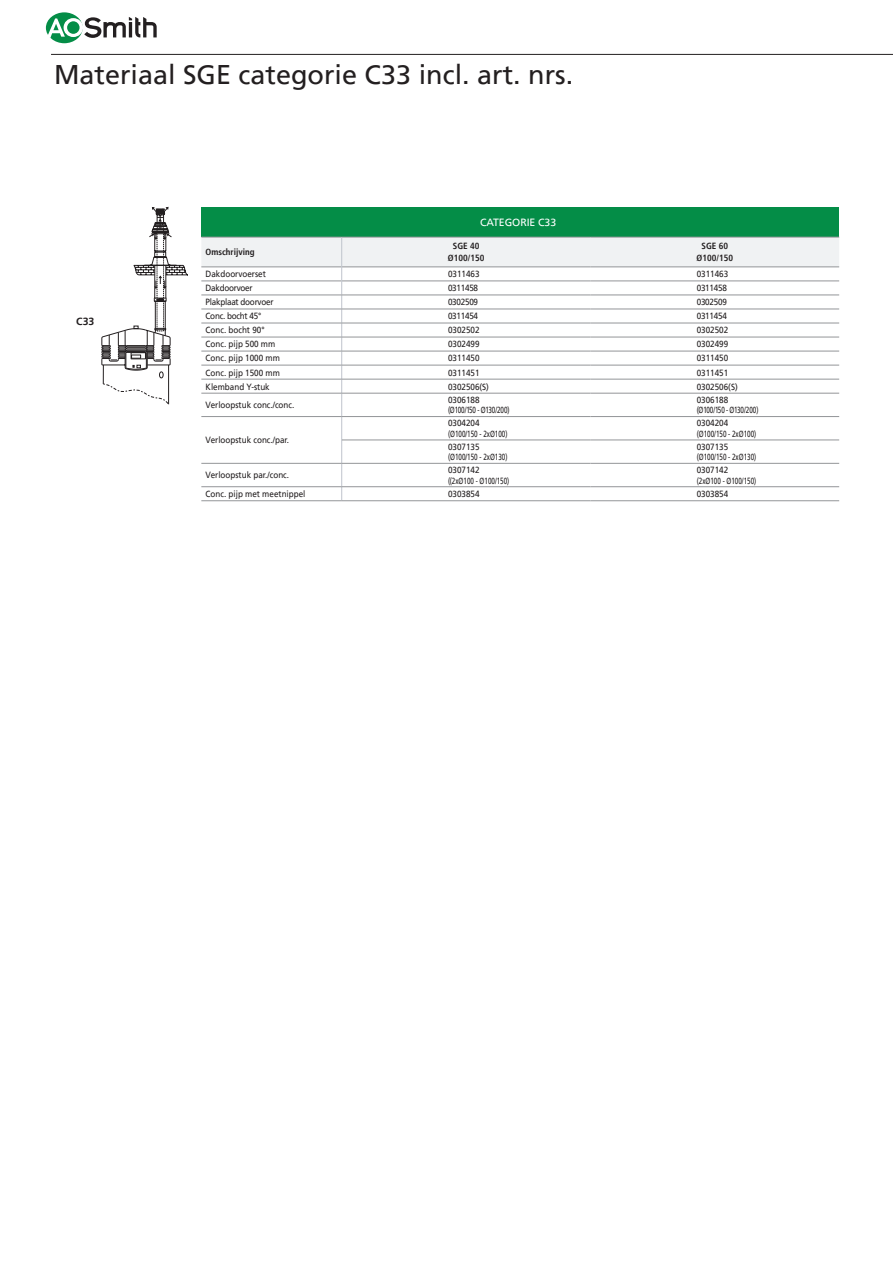
<style>
.page{position:relative;width:893px;height:1263px;background:#fff}
.page>*{position:absolute;margin:0;border:0;box-sizing:border-box;transform-origin:0 0}
.t1{font:27px "Frutiger LT";color:#231f20}
.t2{font:10.5px "Frutiger LT";letter-spacing:-.005em;color:#fff}
.t3{font:700 10.5px "Frutiger LT";color:#231f20}
.t4{font:9px/10.5px "Frutiger LT";color:#231f20;scale:.9 1}
.t5{font:9px "Frutiger LT";letter-spacing:-.03em;color:#231f20;scale:.9 1}
.t6{font:700 condensed 9px/12px "Frutiger LT";color:#231f20;text-align:center}
</style>
<div class="page">
<div style="left:46px;top:12px;width:37px;height:31px;background:#048d47;border-radius:50%"></div>
<svg style="left:47px;top:17px;width:110px;height:21px"></svg>
<hr style="left:51px;top:54px;width:842px;height:1px;background:#231f20">
<div style="left:201px;top:207px;width:638px;height:30px;background:#048d47"></div>
<svg style="left:201px;top:237px;width:638px;height:263px"></svg>
<hr style="left:201px;top:295px;width:141px;height:1px;background:#939598">
<hr style="left:342px;top:295px;width:248px;height:1px;background:#939598">
<hr style="left:590px;top:295px;width:249px;height:1px;background:#939598">
<hr style="left:201px;top:309px;width:141px;height:1px;background:#939598">
<hr style="left:342px;top:309px;width:248px;height:1px;background:#939598">
<hr style="left:590px;top:309px;width:249px;height:1px;background:#939598">
<hr style="left:201px;top:323px;width:141px;height:1px;background:#939598">
<hr style="left:342px;top:323px;width:248px;height:1px;background:#939598">
<hr style="left:590px;top:323px;width:249px;height:1px;background:#939598">
<hr style="left:201px;top:337px;width:141px;height:1px;background:#939598">
<hr style="left:342px;top:337px;width:248px;height:1px;background:#939598">
<hr style="left:590px;top:337px;width:249px;height:1px;background:#939598">
<hr style="left:201px;top:351px;width:141px;height:1px;background:#939598">
<hr style="left:342px;top:351px;width:248px;height:1px;background:#939598">
<hr style="left:590px;top:351px;width:249px;height:1px;background:#939598">
<hr style="left:201px;top:365px;width:141px;height:1px;background:#939598">
<hr style="left:342px;top:365px;width:248px;height:1px;background:#939598">
<hr style="left:590px;top:365px;width:249px;height:1px;background:#939598">
<hr style="left:201px;top:379px;width:141px;height:1px;background:#939598">
<hr style="left:342px;top:379px;width:248px;height:1px;background:#939598">
<hr style="left:590px;top:379px;width:249px;height:1px;background:#939598">
<hr style="left:201px;top:393px;width:141px;height:1px;background:#939598">
<hr style="left:342px;top:393px;width:248px;height:1px;background:#939598">
<hr style="left:590px;top:393px;width:249px;height:1px;background:#939598">
<hr style="left:201px;top:416px;width:141px;height:1px;background:#939598">
<hr style="left:342px;top:416px;width:248px;height:1px;background:#939598">
<hr style="left:590px;top:416px;width:249px;height:1px;background:#939598">
<hr style="left:342px;top:440px;width:248px;height:1px;background:#939598">
<hr style="left:590px;top:440px;width:249px;height:1px;background:#939598">
<hr style="left:201px;top:463px;width:141px;height:1px;background:#939598">
<hr style="left:342px;top:463px;width:248px;height:1px;background:#939598">
<hr style="left:590px;top:463px;width:249px;height:1px;background:#939598">
<hr style="left:201px;top:486px;width:141px;height:1px;background:#939598">
<hr style="left:342px;top:486px;width:248px;height:1px;background:#939598">
<hr style="left:590px;top:486px;width:249px;height:1px;background:#939598">
<hr style="left:201px;top:500px;width:141px;height:1px;background:#939598">
<hr style="left:342px;top:500px;width:248px;height:1px;background:#939598">
<hr style="left:590px;top:500px;width:249px;height:1px;background:#939598">
<svg style="left:102px;top:207px;width:86px;height:197px"></svg>
<h1 class="t1" style="left:54px;top:59px;width:521px">Materiaal SGE categorie C33 incl. art. nrs.</h1>
<p class="t3" style="left:76px;top:315px;width:20px">C33</p>
<p class="t2" style="left:480px;top:216px;width:78px">CATEGORIE C33</p>
<p class="t6" style="left:206px;top:246px;width:51px">Omschrijving</p>
<p class="t6" style="left:448px;top:240px;width:38px">SGE 40<br>Ø100/150</p>
<p class="t6" style="left:697px;top:240px;width:38px">SGE 60<br>Ø100/150</p>
<p class="t4" style="left:206px;top:269px;width:69px">Dakdoorvoerset</p>
<p class="t4" style="left:448px;top:269px;width:37px">0311463</p>
<p class="t4" style="left:697px;top:269px;width:37px">0311463</p>
<p class="t5" style="left:206px;top:283px;width:54px">Dakdoorvoer</p>
<p class="t5" style="left:448px;top:283px;width:35px">0311458</p>
<p class="t5" style="left:697px;top:283px;width:35px">0311458</p>
<p class="t5" style="left:206px;top:297px;width:77px">Plakplaat doorvoer</p>
<p class="t5" style="left:448px;top:297px;width:35px">0302509</p>
<p class="t5" style="left:697px;top:297px;width:35px">0302509</p>
<p class="t5" style="left:206px;top:311px;width:63px">Conc. bocht 45°</p>
<p class="t5" style="left:448px;top:311px;width:35px">0311454</p>
<p class="t5" style="left:697px;top:311px;width:35px">0311454</p>
<p class="t4" style="left:206px;top:325px;width:67px">Conc. bocht 90°</p>
<p class="t4" style="left:448px;top:325px;width:37px">0302502</p>
<p class="t4" style="left:697px;top:325px;width:37px">0302502</p>
<p class="t4" style="left:206px;top:339px;width:79px">Conc. pijp 500 mm</p>
<p class="t4" style="left:448px;top:339px;width:37px">0302499</p>
<p class="t4" style="left:697px;top:339px;width:37px">0302499</p>
<p class="t4" style="left:206px;top:353px;width:84px">Conc. pijp 1000 mm</p>
<p class="t4" style="left:448px;top:353px;width:37px">0311450</p>
<p class="t4" style="left:697px;top:353px;width:37px">0311450</p>
<p class="t4" style="left:206px;top:367px;width:84px">Conc. pijp 1500 mm</p>
<p class="t4" style="left:448px;top:367px;width:37px">0311451</p>
<p class="t4" style="left:697px;top:367px;width:37px">0311451</p>
<p class="t4" style="left:206px;top:381px;width:73px">Klemband Y-stuk</p>
<p class="t4" style="left:448px;top:381px;width:47px">0302506(S)</p>
<p class="t4" style="left:697px;top:381px;width:47px">0302506(S)</p>
<p class="t4" style="left:206px;top:400px;width:100px">Verloopstuk conc./conc.</p>
<p class="t4" style="left:448px;top:395px;width:70px">0306188 (Ø100/150 - Ø130/200)</p>
<p class="t4" style="left:697px;top:395px;width:70px">0306188 (Ø100/150 - Ø130/200)</p>
<p class="t4" style="left:206px;top:435px;width:94px">Verloopstuk conc./par.</p>
<p class="t4" style="left:448px;top:418px;width:68px">0304204 (Ø100/150 - 2xØ100)</p>
<p class="t4" style="left:697px;top:418px;width:68px">0304204 (Ø100/150 - 2xØ100)</p>
<p class="t4" style="left:448px;top:441px;width:68px">0307135 (Ø100/150 - 2xØ130)</p>
<p class="t4" style="left:697px;top:441px;width:68px">0307135 (Ø100/150 - 2xØ130)</p>
<p class="t4" style="left:206px;top:470px;width:94px">Verloopstuk par./conc.</p>
<p class="t4" style="left:448px;top:465px;width:70px">0307142<br>((2xØ100 - Ø100/150)</p>
<p class="t4" style="left:697px;top:465px;width:68px">0307142<br>(2xØ100 - Ø100/150)</p>
<p class="t4" style="left:206px;top:489px;width:113px">Conc. pijp met meetnippel</p>
<p class="t4" style="left:448px;top:489px;width:37px">0303854</p>
<p class="t4" style="left:697px;top:489px;width:37px">0303854</p>
</div>
